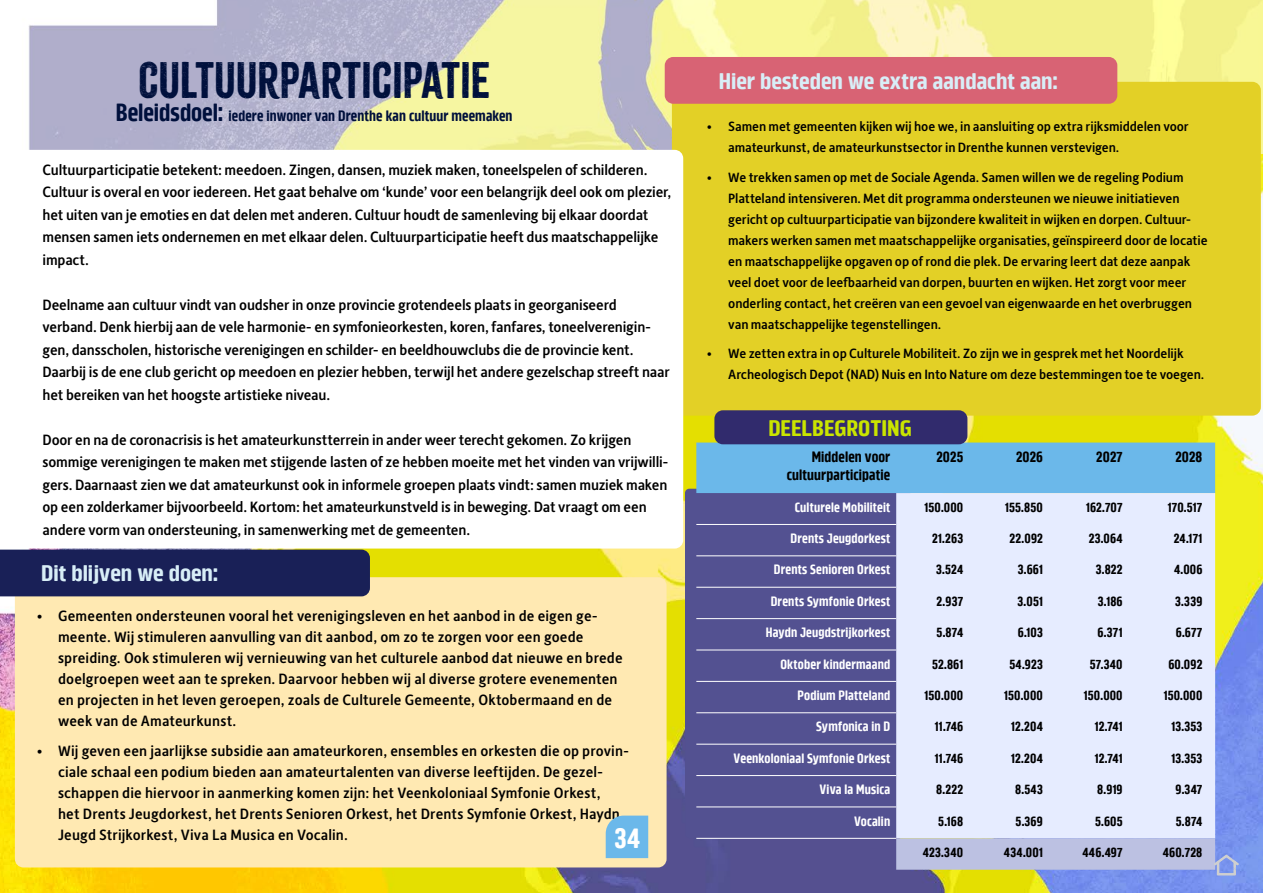
<style>
.page{position:relative;width:1263px;height:893px;background:#fff}
.page>*{position:absolute;margin:0;border:0;box-sizing:border-box;transform-origin:0 0}
.t1{font:45px "Citrus Gothic";letter-spacing:-.01em;color:#00103c}
.t2{font:700 condensed 28.5px "Amfibia";color:#fff}
.t3{font:700 condensed 22.5px "Amfibia";color:#d8eef7;scale:1.1 1}
.t4{font:700 condensed 22.5px "Amfibia";color:#cae500;scale:1.1 1}
.opsomming_zwart_zonder_wit{font:500 15px/22.5px "Alber New";letter-spacing:-.01em;color:#000}
.t5{font:700 condensed 15px "Amfibia";letter-spacing:.01em;color:#00103c}
.koptekst{font:700 condensed 15px/18px "Amfibia";letter-spacing:.01em;color:#000;text-align:right}
.opsomming_zwart_zonder_wit-2{font:500 13.5px/21px "Alber New";letter-spacing:-.01em;color:#000}
.body{font:700 condensed 13.5px "Amfibia";letter-spacing:.015em;color:#000}
.linker_kol{font:700 condensed 13.5px "Amfibia";letter-spacing:.015em;color:#fff}
.s1{font-size:24.75px}
</style>
<div class="page">
<img style="left:0;top:153px;width:1263px;height:740px">
<svg style="left:28px;top:0;width:1235px;height:153px;background:#d7d5b5"></svg>
<div style="left:672px;top:82px;width:589px;height:334px;background:#e3d026;border-radius:9px"></div>
<svg style="left:0;top:150px;width:683px;height:399px"></svg>
<div style="left:15px;top:577px;width:651px;height:290px;background:#ffe9b2;border-radius:9px"></div>
<div style="left:685px;top:489px;width:225px;height:349px;background:#535191;border-radius:4px"></div>
<div style="left:0;top:550px;width:370px;height:46px;background:#192057"></div>
<div style="left:696px;top:443px;width:519px;height:50px;background:#6bb8ea"></div>
<div style="left:896px;top:493px;width:319px;height:345px;background:#e6ecff"></div>
<hr style="left:696px;top:524px;width:200px;height:1px;background:#fff">
<hr style="left:696px;top:555px;width:200px;height:1px;background:#fff">
<hr style="left:696px;top:587px;width:200px;height:1px;background:#fff">
<hr style="left:696px;top:618px;width:200px;height:1px;background:#fff">
<hr style="left:696px;top:650px;width:200px;height:1px;background:#fff">
<hr style="left:696px;top:681px;width:200px;height:1px;background:#fff">
<hr style="left:696px;top:712px;width:200px;height:1px;background:#fff">
<hr style="left:696px;top:744px;width:200px;height:1px;background:#fff">
<hr style="left:696px;top:775px;width:200px;height:1px;background:#fff">
<hr style="left:696px;top:806px;width:200px;height:1px;background:#fff">
<hr style="left:696px;top:838px;width:200px;height:1px;background:#fff">
<div style="left:714px;top:410px;width:253px;height:34px;background:#312b6d;border-radius:9px"></div>
<div style="left:665px;top:57px;width:452px;height:47px;background:#d86374;border-radius:9px"></div>
<div style="left:606px;top:816px;width:42px;height:42px;background:#6bb8ea"></div>
<svg style="left:896px;top:838px;width:344px;height:38px;background:#b1b9d6"></svg>
<p class="t1" style="left:138px;top:52px;width:354px">CULTUURPARTICIPATIE</p>
<p class="t5" style="left:116px;top:106px;width:398px"><span class="s1">Beleidsdoel:</span> iedere inwoner van Drenthe kan cultuur meemaken</p>
<p class="opsomming_zwart_zonder_wit" style="left:43px;top:158px;width:630px">Cultuurparticipatie betekent: meedoen. Zingen, dansen, muziek maken, toneelspelen of schilderen.<br>Cultuur is overal en voor iedereen. Het gaat behalve om ‘kunde’ voor een belangrijk deel ook om plezier, het uiten van je emoties en dat delen met anderen. Cultuur houdt de samenleving bij elkaar doordat mensen samen iets ondernemen en met elkaar delen. Cultuurparticipatie heeft dus maatschappelijke impact.</p>
<p class="opsomming_zwart_zonder_wit" style="left:43px;top:293px;width:629px">Deelname aan cultuur vindt van oudsher in onze provincie grotendeels plaats in georganiseerd verband. Denk hierbij aan de vele harmonie- en symfonieorkesten, koren, fanfares, toneelverenigin&shy;gen, dansscholen, historische verenigingen en schilder- en beeldhouwclubs die de provincie kent.<br>Daarbij is de ene club gericht op meedoen en plezier hebben, terwijl het andere gezelschap streeft naar het bereiken van het hoogste artistieke niveau.</p>
<p class="opsomming_zwart_zonder_wit" style="left:43px;top:428px;width:628px">Door en na de coronacrisis is het amateurkunstterrein in ander weer terecht gekomen. Zo krijgen sommige verenigingen te maken met stijgende lasten of ze hebben moeite met het vinden van vrijwilli&shy;gers. Daarnaast zien we dat amateurkunst ook in informele groepen plaats vindt: samen muziek maken op een zolderkamer bijvoorbeeld. Kortom: het amateurkunstveld is in beweging. Dat vraagt om een andere vorm van ondersteuning, in samenwerking met de gemeenten.</p>
<p class="t3" style="left:41px;top:559px;width:162px">Dit blijven we doen:</p>
<p class="opsomming_zwart_zonder_wit" style="left:58px;top:605px;width:566px;line-height:21px;text-indent:-21px">• Gemeenten ondersteunen vooral het verenigingsleven en het aanbod in de eigen ge&shy;meente. Wij stimuleren aanvulling van dit aanbod, om zo te zorgen voor een goede spreiding. Ook stimuleren wij vernieuwing van het culturele aanbod dat nieuwe en brede doelgroepen weet aan te spreken. Daarvoor hebben wij al diverse grotere evenementen en projecten in het leven geroepen, zoals de Culturele Gemeente, Oktobermaand en de week van de Amateurkunst.</p>
<p class="opsomming_zwart_zonder_wit" style="left:58px;top:739px;width:573px;line-height:21px;text-indent:-21px">• Wij geven een jaarlijkse subsidie aan amateurkoren, ensembles en orkesten die op provin&shy;ciale schaal een podium bieden aan amateurtalenten van diverse leeftijden. De gezel&shy;schappen die hiervoor in aanmerking komen zijn: het Veenkoloniaal Symfonie Orkest,<br>het Drents Jeugdorkest, het Drents Senioren Orkest, het Drents Symfonie Orkest, Haydn Jeugd Strijkorkest, Viva La Musica en Vocalin.</p>
<h2 class="t2" style="left:615px;top:819px;width:27px">34</h2>
<p class="t3" style="left:719px;top:67px;width:310px">Hier besteden we extra aandacht aan:</p>
<p class="opsomming_zwart_zonder_wit-2" style="left:728px;top:115px;width:462px;text-indent:-21px">• Samen met gemeenten kijken wij hoe we, in aansluiting op extra rijksmiddelen voor amateurkunst, de amateurkunstsector in Drenthe kunnen verstevigen.</p>
<p class="opsomming_zwart_zonder_wit-2" style="left:728px;top:166px;width:481px;text-indent:-21px">• We trekken samen op met de Sociale Agenda. Samen willen we de regeling Podium Platteland intensiveren. Met dit programma ondersteunen we nieuwe initiatieven gericht op cultuurparticipatie van bijzondere kwaliteit in wijken en dorpen. Cultuur&shy;makers werken samen met maatschappelijke organisaties, geïnspireerd door de locatie en maatschappelijke opgaven op of rond die plek. De ervaring leert dat deze aanpak veel doet voor de leefbaarheid van dorpen, buurten en wijken. Het zorgt voor meer onderling contact, het creëren van een gevoel van eigenwaarde en het overbruggen van maatschappelijke tegenstellingen.</p>
<p class="opsomming_zwart_zonder_wit-2" style="left:728px;top:342px;width:477px;text-indent:-21px">• We zetten extra in op Culturele Mobiliteit. Zo zijn we in gesprek met het Noordelijk<br>Archeologisch Depot (NAD) Nuis en Into Nature om deze bestemmingen toe te voegen.</p>
<p class="t4" style="left:768px;top:414px;width:132px">DEELBEGROTING</p>
<p class="koptekst" style="left:787px;top:449px;width:105px">Middelen voor cultuurparticipatie</p>
<p class="koptekst" style="left:936px;top:449px;width:28px">2025</p>
<p class="koptekst" style="left:1016px;top:449px;width:28px">2026</p>
<p class="koptekst" style="left:1096px;top:449px;width:28px">2027</p>
<p class="koptekst" style="left:1175px;top:449px;width:28px">2028</p>
<p class="linker_kol" style="left:795px;top:498px;width:97px">Culturele Mobiliteit</p>
<p class="body" style="left:924px;top:498px;width:40px">150.000</p>
<p class="body" style="left:1005px;top:498px;width:39px">155.850</p>
<p class="body" style="left:1086px;top:498px;width:38px">162.707</p>
<p class="body" style="left:1168px;top:498px;width:36px">170.517</p>
<p class="linker_kol" style="left:791px;top:530px;width:101px">Drents Jeugdorkest</p>
<p class="body" style="left:932px;top:530px;width:33px">21.263</p>
<p class="body" style="left:1009px;top:530px;width:35px">22.092</p>
<p class="body" style="left:1089px;top:530px;width:35px">23.064</p>
<p class="body" style="left:1174px;top:530px;width:30px">24.171</p>
<p class="linker_kol" style="left:774px;top:561px;width:118px">Drents Senioren Orkest</p>
<p class="body" style="left:936px;top:561px;width:29px">3.524</p>
<p class="body" style="left:1018px;top:561px;width:27px">3.661</p>
<p class="body" style="left:1096px;top:561px;width:28px">3.822</p>
<p class="body" style="left:1174px;top:561px;width:30px">4.006</p>
<p class="linker_kol" style="left:771px;top:593px;width:121px">Drents Symfonie Orkest</p>
<p class="body" style="left:937px;top:593px;width:28px">2.937</p>
<p class="body" style="left:1017px;top:593px;width:27px">3.051</p>
<p class="body" style="left:1098px;top:593px;width:26px">3.186</p>
<p class="body" style="left:1175px;top:593px;width:29px">3.339</p>
<p class="linker_kol" style="left:766px;top:624px;width:126px">Haydn Jeugdstrijkorkest</p>
<p class="body" style="left:937px;top:624px;width:28px">5.874</p>
<p class="body" style="left:1018px;top:624px;width:27px">6.103</p>
<p class="body" style="left:1098px;top:624px;width:27px">6.371</p>
<p class="body" style="left:1176px;top:624px;width:28px">6.677</p>
<p class="linker_kol" style="left:780px;top:655px;width:111px">Oktober kindermaand</p>
<p class="body" style="left:932px;top:655px;width:33px">52.861</p>
<p class="body" style="left:1009px;top:655px;width:35px">54.923</p>
<p class="body" style="left:1090px;top:655px;width:34px">57.340</p>
<p class="body" style="left:1168px;top:655px;width:36px">60.092</p>
<p class="linker_kol" style="left:797px;top:687px;width:94px">Podium Platteland</p>
<p class="body" style="left:924px;top:687px;width:40px">150.000</p>
<p class="body" style="left:1004px;top:687px;width:40px">150.000</p>
<p class="body" style="left:1084px;top:687px;width:40px">150.000</p>
<p class="body" style="left:1164px;top:687px;width:40px">150.000</p>
<p class="linker_kol" style="left:816px;top:718px;width:76px">Symfonica in D</p>
<p class="body" style="left:935px;top:718px;width:30px">11.746</p>
<p class="body" style="left:1011px;top:718px;width:33px">12.204</p>
<p class="body" style="left:1095px;top:718px;width:29px">12.741</p>
<p class="body" style="left:1171px;top:718px;width:32px">13.353</p>
<p class="linker_kol" style="left:734px;top:749px;width:158px">Veenkoloniaal Symfonie Orkest</p>
<p class="body" style="left:935px;top:749px;width:30px">11.746</p>
<p class="body" style="left:1011px;top:749px;width:33px">12.204</p>
<p class="body" style="left:1095px;top:749px;width:29px">12.741</p>
<p class="body" style="left:1171px;top:749px;width:32px">13.353</p>
<p class="linker_kol" style="left:819px;top:781px;width:72px">Viva la Musica</p>
<p class="body" style="left:936px;top:781px;width:28px">8.222</p>
<p class="body" style="left:1015px;top:781px;width:29px">8.543</p>
<p class="body" style="left:1097px;top:781px;width:27px">8.919</p>
<p class="body" style="left:1175px;top:781px;width:28px">9.347</p>
<p class="linker_kol" style="left:854px;top:812px;width:38px">Vocalin</p>
<p class="body" style="left:938px;top:812px;width:26px">5.168</p>
<p class="body" style="left:1015px;top:812px;width:29px">5.369</p>
<p class="body" style="left:1095px;top:812px;width:29px">5.605</p>
<p class="body" style="left:1176px;top:812px;width:28px">5.874</p>
<p class="body" style="left:923px;top:844px;width:42px">423.340</p>
<p class="body" style="left:1004px;top:844px;width:40px">434.001</p>
<p class="body" style="left:1082px;top:844px;width:42px">446.497</p>
<p class="body" style="left:1163px;top:844px;width:41px">460.728</p>
</div>
